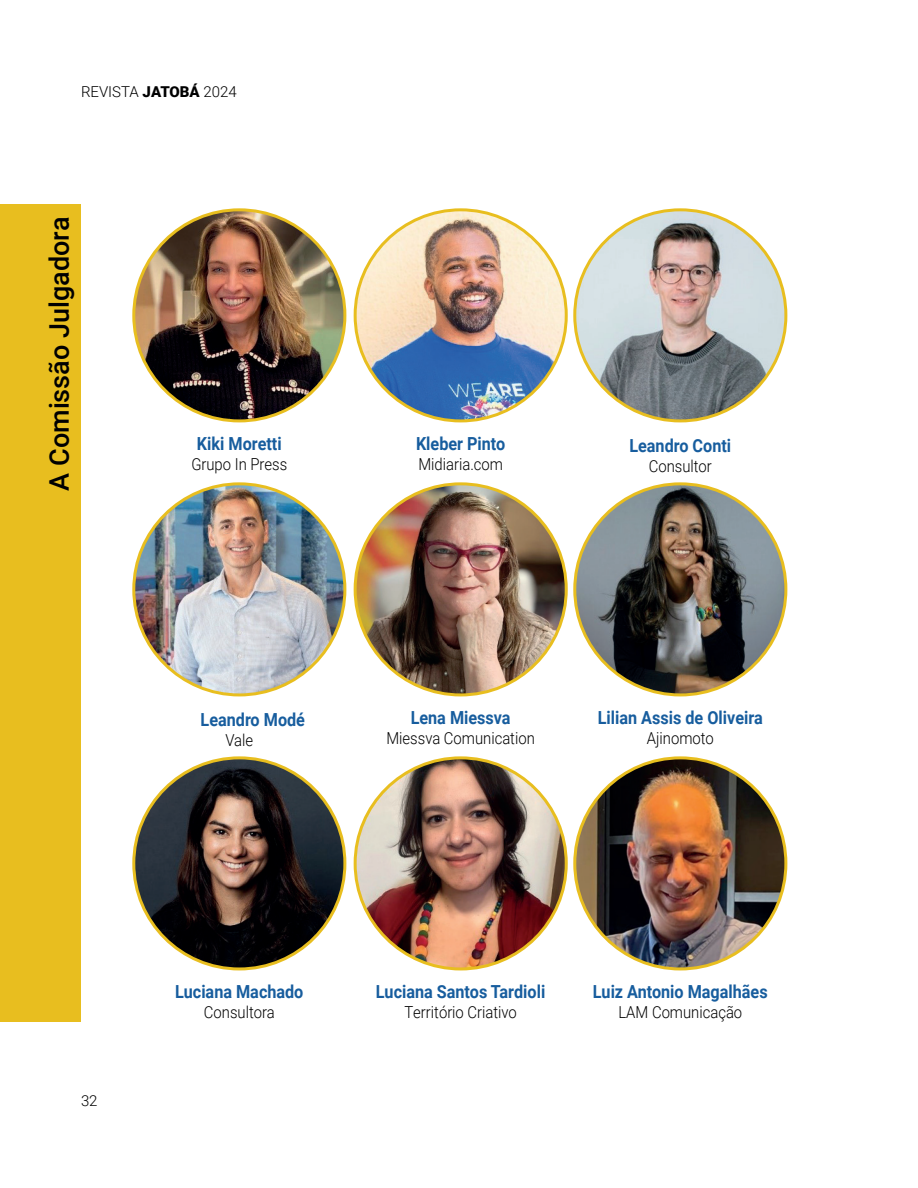
<style>
.page{position:relative;width:918px;height:1188px;background:#fff}
.page>*{position:absolute;margin:0;border:0;box-sizing:border-box;transform-origin:0 0}
.t1{font:500 27px "Roboto";color:#000001}
.t2{font:700 18px "Roboto";color:#175d9e;scale:.9 1}
.t3{font:300 16.5px "Roboto";color:#000001;scale:.9 1}
.t4{font:300 15px "Roboto";color:#000001}
.s1{font-weight:900}
</style>
<div class="page">
<div style="left:0;top:204px;width:81px;height:818px;background:#e8be1f"></div>
<img style="left:134px;top:210px;width:211px;height:211px;border-radius:105px">
<img style="left:355px;top:210px;width:211px;height:211px;border-radius:106px">
<img style="left:575px;top:210px;width:211px;height:211px;border-radius:106px">
<img style="left:134px;top:484px;width:211px;height:211px;border-radius:106px">
<img style="left:355px;top:484px;width:211px;height:211px;border-radius:106px">
<img style="left:575px;top:484px;width:211px;height:211px;border-radius:106px">
<img style="left:134px;top:758px;width:211px;height:211px;border-radius:105px">
<img style="left:355px;top:758px;width:211px;height:211px;border-radius:106px">
<img style="left:575px;top:758px;width:211px;height:211px;border-radius:105px">
<p class="t4" style="left:81px;top:81px;width:157px">REVISTA <span class="s1">JATOBÁ</span> 2024</p>
<h1 class="t1" style="left:40px;top:491px;width:275px;rotate:-90deg">A Comissão Julgadora</h1>
<p class="t2" style="left:197px;top:431px;width:96px">Kiki Moretti</p>
<p class="t3" style="left:191px;top:452px;width:108px">Grupo In Press</p>
<p class="t2" style="left:416px;top:431px;width:101px">Kleber Pinto</p>
<p class="t3" style="left:418px;top:452px;width:96px">Midiaria.com</p>
<p class="t2" style="left:629px;top:433px;width:115px">Leandro Conti</p>
<p class="t3" style="left:649px;top:454px;width:72px">Consultor</p>
<p class="t2" style="left:201px;top:707px;width:118px">Leandro Modé</p>
<p class="t3" style="left:225px;top:728px;width:32px">Vale</p>
<p class="t2" style="left:411px;top:705px;width:113px">Lena Miessva</p>
<p class="t3" style="left:386px;top:726px;width:166px">Miessva Comunication</p>
<p class="t2" style="left:598px;top:705px;width:185px">Lilian Assis de Oliveira</p>
<p class="t3" style="left:647px;top:726px;width:76px">Ajinomoto</p>
<p class="t4" style="left:81px;top:1090px;width:18px">32</p>
<p class="t2" style="left:175px;top:979px;width:144px">Luciana Machado</p>
<p class="t3" style="left:204px;top:1000px;width:80px">Consultora</p>
<p class="t2" style="left:376px;top:979px;width:190px">Luciana Santos Tardioli</p>
<p class="t3" style="left:404px;top:1000px;width:127px">Território Criativo</p>
<p class="t2" style="left:593px;top:979px;width:196px">Luiz Antonio Magalhães</p>
<p class="t3" style="left:618px;top:1000px;width:139px">LAM Comunicação</p>
</div>
